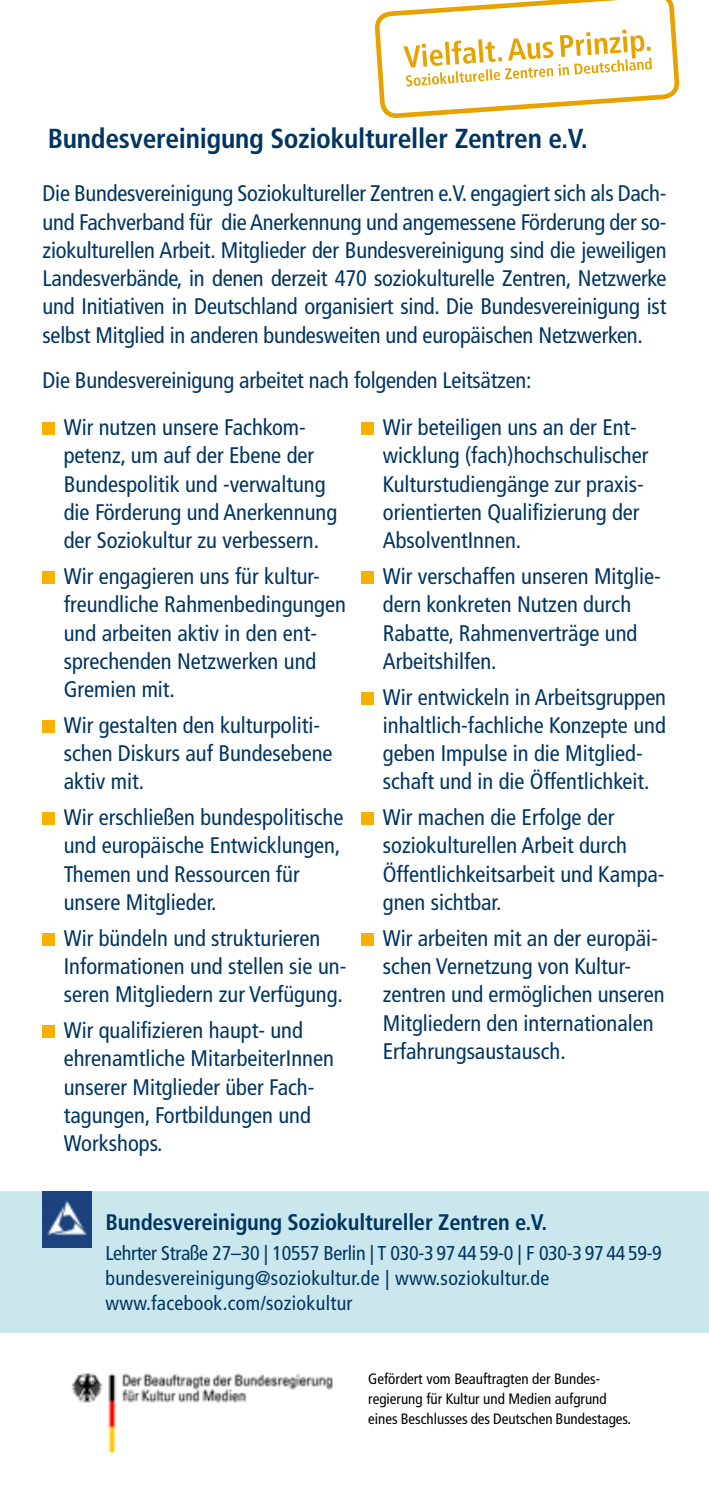
<style>
.page{position:relative;width:709px;height:1489px;background:#fff}
.page>*{position:absolute;margin:0;border:0;box-sizing:border-box;transform-origin:0 0}
.t1{font:700 condensed 27.5px "Frutiger LT Com";letter-spacing:-.01em;color:#003562}
.t2{font:condensed 22.5px/28.2px "Frutiger LT Com";color:#003562}
.t3{font:700 condensed 22.5px "Frutiger LT Com";letter-spacing:-.01em;color:#003562}
.t4{font:condensed 20px/25px "Frutiger LT Com";letter-spacing:.015em;color:#003562}
.t5{font:condensed 15px/20px "Frutiger LT Com";color:#000}
</style>
<div class="page">
<div style="left:0;top:1191px;width:709px;height:141px;background:#c9e7ec"></div>
<div style="left:43px;top:422px;width:12px;height:13px;background:#f9b000"></div>
<div style="left:43px;top:571px;width:12px;height:13px;background:#f9b000"></div>
<div style="left:43px;top:720px;width:12px;height:12px;background:#f9b000"></div>
<div style="left:43px;top:812px;width:12px;height:13px;background:#f9b000"></div>
<div style="left:43px;top:932px;width:12px;height:13px;background:#f9b000"></div>
<div style="left:43px;top:1025px;width:12px;height:12px;background:#f9b000"></div>
<div style="left:361px;top:422px;width:13px;height:13px;background:#f9b000"></div>
<div style="left:361px;top:571px;width:13px;height:13px;background:#f9b000"></div>
<div style="left:361px;top:691px;width:13px;height:13px;background:#f9b000"></div>
<div style="left:361px;top:812px;width:13px;height:13px;background:#f9b000"></div>
<div style="left:361px;top:932px;width:13px;height:13px;background:#f9b000"></div>
<svg style="left:376px;top:0;width:301px;height:117px"></svg>
<img style="left:43px;top:1191px;width:48px;height:56px">
<img style="left:71px;top:1373px;width:262px;height:82px">
<p class="t1" style="left:48px;top:122px;width:541px">Bundesvereinigung Soziokultureller Zentren e.V.</p>
<p class="t2" style="left:43px;top:179px;width:625px;text-align:justify">Die Bundesvereinigung Soziokultureller Zentren e.V. engagiert sich als Dach&shy;und Fachverband für die Anerkennung und angemessene Förderung der so&shy;ziokulturellen Arbeit. Mitglieder der Bundesvereinigung sind die jeweiligen Landesverbände, in denen derzeit 470 soziokulturelle Zentren, Netzwerke und Initiativen in Deutschland organisiert sind. Die Bundesvereinigung ist selbst Mitglied in anderen bundesweiten und europäischen Netzwerken.</p>
<p class="t2" style="left:64px;top:356px;width:469px;line-height:47.5px;text-indent:-21px">Die Bundesvereinigung arbeitet nach folgenden Leitsätzen:<br>Wir nutzen unsere Fachkom-</p>
<p class="t2" style="left:64px;top:441px;width:275px">petenz, um auf der Ebene der<br>Bundespolitik und -verwaltung die Förderung und Anerkennung der Soziokultur zu verbessern.</p>
<p class="t2" style="left:64px;top:562px;width:284px">Wir engagieren uns für kultur&shy;freundliche Rahmenbedingungen und arbeiten aktiv in den ent&shy;sprechenden Netzwerken und<br>Gremien mit.</p>
<p class="t2" style="left:64px;top:711px;width:270px">Wir gestalten den kulturpoliti&shy;schen Diskurs auf Bundesebene aktiv mit.</p>
<p class="t2" style="left:64px;top:803px;width:281px">Wir erschließen bundespolitische und europäische Entwicklungen,<br>Themen und Ressourcen für unsere Mitglieder.</p>
<p class="t2" style="left:64px;top:923px;width:284px">Wir bündeln und strukturieren<br>Informationen und stellen sie un&shy;seren Mitgliedern zur Verfügung.</p>
<p class="t2" style="left:64px;top:1016px;width:271px">Wir qualifizieren haupt- und ehrenamtliche MitarbeiterInnen unserer Mitglieder über Fach&shy;tagungen, Fortbildungen und<br>Workshops.</p>
<p class="t2" style="left:383px;top:413px;width:267px">Wir beteiligen uns an der Ent&shy;wicklung (fach)hochschulischer<br>Kulturstudiengänge zur praxis&shy;orientierten Qualifizierung der<br>AbsolventInnen.</p>
<p class="t2" style="left:383px;top:562px;width:279px">Wir verschaffen unseren Mitglie&shy;dern konkreten Nutzen durch<br>Rabatte, Rahmenverträge und<br>Arbeitshilfen.</p>
<p class="t2" style="left:383px;top:682px;width:285px">Wir entwickeln in Arbeitsgruppen inhaltlich-fachliche Konzepte und geben Impulse in die Mitglied&shy;schaft und in die Öffentlichkeit.</p>
<p class="t2" style="left:383px;top:803px;width:283px">Wir machen die Erfolge der soziokulturellen Arbeit durch<br>Öffentlichkeitsarbeit und Kampa&shy;gnen sichtbar.</p>
<p class="t2" style="left:383px;top:923px;width:283px">Wir arbeiten mit an der europäi&shy;schen Vernetzung von Kultur&shy;zentren und ermöglichen unseren<br>Mitgliedern den internationalen<br>Erfahrungsaustausch.</p>
<p class="t3" style="left:105px;top:1208px;width:443px">Bundesvereinigung Soziokultureller Zentren e.V.</p>
<p class="t4" style="left:105px;top:1240px;width:558px">Lehrter Straße 27–30 | 10557 Berlin | T 030-3 97 44 59-0 | F 030-3 97 44 59-9 bundesvereinigung@soziokultur.de | www.soziokultur.de www.facebook.com/soziokultur</p>
<p class="t5" style="left:368px;top:1368px;width:264px">Gefördert vom Beauftragten der Bundes&shy;regierung für Kultur und Medien aufgrund eines Beschlusses des Deutschen Bundestages.</p>
</div>
